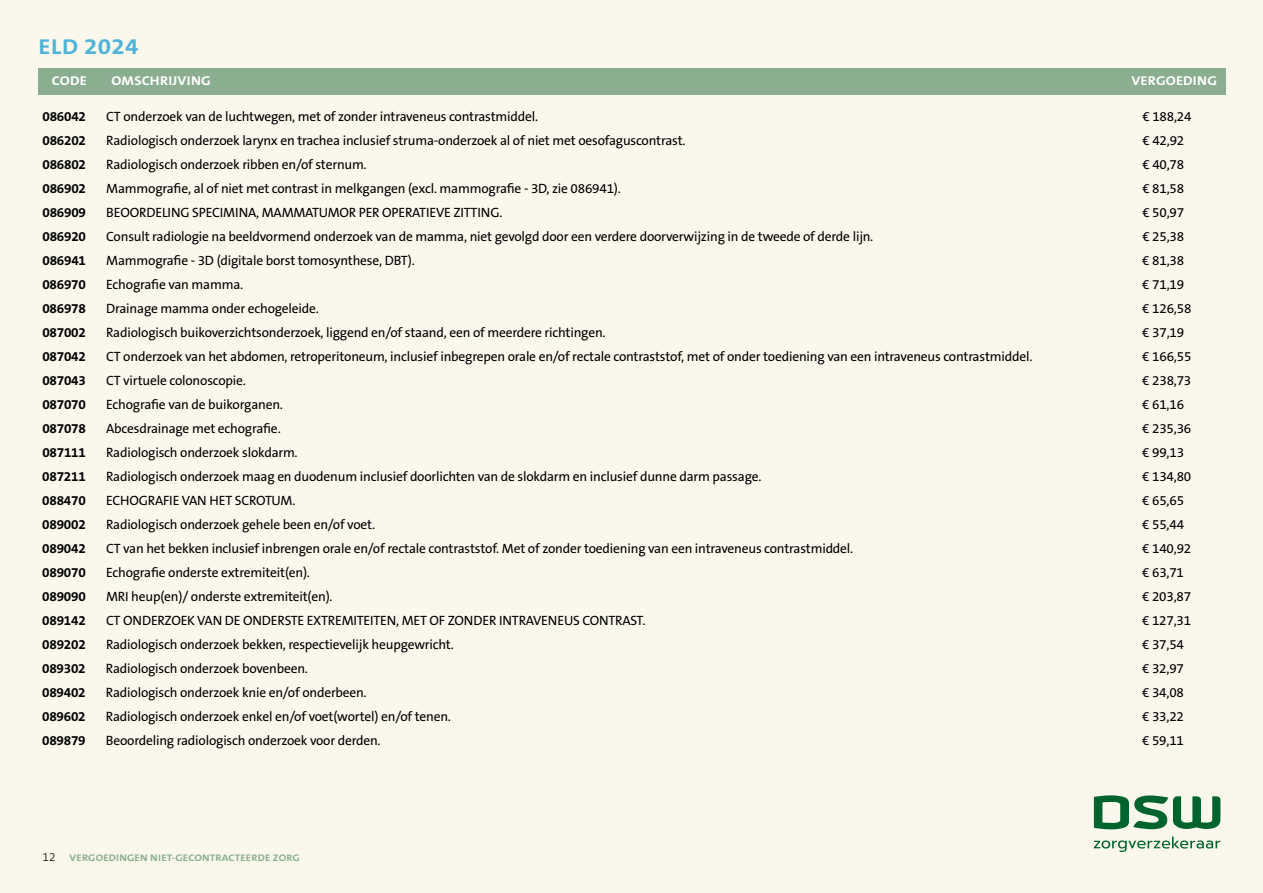
<style>
.page{position:relative;width:1263px;height:893px;background:#faf8ec}
.page>*{position:absolute;margin:0;border:0;box-sizing:border-box;transform-origin:0 0}
.t1{font:700 21.6px "The Sans B W7";letter-spacing:.01em;color:#4fb3d7;scale:1.13 1}
.t2{font:13.5px "The Sans B W5 Plain";letter-spacing:-.015em;color:#000}
.t3{font:700 13.5px "The Sans B W7";letter-spacing:-.015em;color:#000}
.t4{font:700 12.9px "The Sans B W7";letter-spacing:.015em;color:#fff;scale:1.11 1}
.t5{font:700 9.6px "The Sans B W7";letter-spacing:.015em;color:#8cae90;scale:1.12 1}
.s1{font-family:"The Sans B W3";font-weight:300;font-size:12px;color:#000}
</style>
<div class="page">
<div style="left:38px;top:68px;width:1188px;height:27px;background:#8cae90"></div>
<svg style="left:1094px;top:795px;width:126px;height:34px"></svg>
<svg style="left:1094px;top:837px;width:126px;height:15px"></svg>
<h1 class="t1" style="left:38px;top:33px;width:90px">ELD 2024</h1>
<p class="t4" style="left:52px;top:73px;width:33px">CODE</p>
<p class="t4" style="left:112px;top:73px;width:91px">OMSCHRIJVING</p>
<p class="t4" style="left:1131px;top:73px;width:79px">VERGOEDING</p>
<p class="t3" style="left:43px;top:107px;width:45px">086042</p>
<p class="t2" style="left:106px;top:107px;width:433px">CT onderzoek van de luchtwegen, met of zonder intraveneus contrastmiddel.</p>
<p class="t2" style="left:1142px;top:107px;width:51px">€ 188,24</p>
<p class="t3" style="left:43px;top:131px;width:45px">086202</p>
<p class="t2" style="left:106px;top:131px;width:581px">Radiologisch onderzoek larynx en trachea inclusief struma-onderzoek al of niet met oesofaguscontrast.</p>
<p class="t2" style="left:1142px;top:131px;width:43px">€ 42,92</p>
<p class="t3" style="left:42px;top:155px;width:45px">086802</p>
<p class="t2" style="left:106px;top:155px;width:262px">Radiologisch onderzoek ribben en/of sternum.</p>
<p class="t2" style="left:1142px;top:155px;width:43px">€ 40,78</p>
<p class="t3" style="left:42px;top:179px;width:45px">086902</p>
<p class="t2" style="left:106px;top:179px;width:516px">Mammografie, al of niet met contrast in melkgangen (excl. mammografie - 3D, zie 086941).</p>
<p class="t2" style="left:1142px;top:179px;width:43px">€ 81,58</p>
<p class="t3" style="left:42px;top:203px;width:45px">086909</p>
<p class="t2" style="left:106px;top:203px;width:398px">BEOORDELING SPECIMINA, MAMMATUMOR PER OPERATIEVE ZITTING.</p>
<p class="t2" style="left:1142px;top:203px;width:43px">€ 50,97</p>
<p class="t3" style="left:42px;top:227px;width:45px">086920</p>
<p class="t2" style="left:106px;top:227px;width:768px">Consult radiologie na beeldvormend onderzoek van de mamma, niet gevolgd door een verdere doorverwijzing in de tweede of derde lijn.</p>
<p class="t2" style="left:1142px;top:227px;width:43px">€ 25,38</p>
<p class="t3" style="left:42px;top:251px;width:45px">086941</p>
<p class="t2" style="left:106px;top:251px;width:310px">Mammografie - 3D (digitale borst tomosynthese, DBT).</p>
<p class="t2" style="left:1142px;top:251px;width:43px">€ 81,38</p>
<p class="t3" style="left:42px;top:275px;width:45px">086970</p>
<p class="t2" style="left:106px;top:275px;width:139px">Echografie van mamma.</p>
<p class="t2" style="left:1142px;top:275px;width:43px">€ 71,19</p>
<p class="t3" style="left:42px;top:299px;width:45px">086978</p>
<p class="t2" style="left:106px;top:299px;width:214px">Drainage mamma onder echogeleide.</p>
<p class="t2" style="left:1142px;top:299px;width:51px">€ 126,58</p>
<p class="t3" style="left:42px;top:323px;width:45px">087002</p>
<p class="t2" style="left:106px;top:323px;width:501px">Radiologisch buikoverzichtsonderzoek, liggend en/of staand, een of meerdere richtingen.</p>
<p class="t2" style="left:1142px;top:323px;width:43px">€ 37,19</p>
<p class="t3" style="left:42px;top:347px;width:45px">087042</p>
<p class="t2" style="left:106px;top:347px;width:928px">CT onderzoek van het abdomen, retroperitoneum, inclusief inbegrepen orale en/of rectale contraststof, met of onder toediening van een intraveneus contrastmiddel.</p>
<p class="t2" style="left:1142px;top:347px;width:51px">€ 166,55</p>
<p class="t3" style="left:42px;top:371px;width:45px">087043</p>
<p class="t2" style="left:106px;top:371px;width:141px">CT virtuele colonoscopie.</p>
<p class="t2" style="left:1142px;top:371px;width:51px">€ 238,73</p>
<p class="t3" style="left:42px;top:395px;width:45px">087070</p>
<p class="t2" style="left:106px;top:395px;width:178px">Echografie van de buikorganen.</p>
<p class="t2" style="left:1142px;top:395px;width:43px">€ 61,16</p>
<p class="t3" style="left:42px;top:419px;width:45px">087078</p>
<p class="t2" style="left:106px;top:419px;width:176px">Abcesdrainage met echografie.</p>
<p class="t2" style="left:1142px;top:419px;width:51px">€ 235,36</p>
<p class="t3" style="left:42px;top:443px;width:45px">087111</p>
<p class="t2" style="left:106px;top:443px;width:193px">Radiologisch onderzoek slokdarm.</p>
<p class="t2" style="left:1142px;top:443px;width:43px">€ 99,13</p>
<p class="t3" style="left:42px;top:467px;width:45px">087211</p>
<p class="t2" style="left:106px;top:467px;width:657px">Radiologisch onderzoek maag en duodenum inclusief doorlichten van de slokdarm en inclusief dunne darm passage.</p>
<p class="t2" style="left:1142px;top:467px;width:51px">€ 134,80</p>
<p class="t3" style="left:42px;top:491px;width:45px">088470</p>
<p class="t2" style="left:106px;top:491px;width:191px">ECHOGRAFIE VAN HET SCROTUM.</p>
<p class="t2" style="left:1142px;top:491px;width:43px">€ 65,65</p>
<p class="t3" style="left:42px;top:515px;width:45px">089002</p>
<p class="t2" style="left:106px;top:515px;width:271px">Radiologisch onderzoek gehele been en/of voet.</p>
<p class="t2" style="left:1142px;top:515px;width:43px">€ 55,44</p>
<p class="t3" style="left:42px;top:539px;width:45px">089042</p>
<p class="t2" style="left:106px;top:539px;width:749px">CT van het bekken inclusief inbrengen orale en/of rectale contraststof. Met of zonder toediening van een intraveneus contrastmiddel.</p>
<p class="t2" style="left:1142px;top:539px;width:51px">€ 140,92</p>
<p class="t3" style="left:42px;top:563px;width:45px">089070</p>
<p class="t2" style="left:106px;top:563px;width:205px">Echografie onderste extremiteit(en).</p>
<p class="t2" style="left:1142px;top:563px;width:43px">€ 63,71</p>
<p class="t3" style="left:42px;top:587px;width:45px">089090</p>
<p class="t2" style="left:106px;top:587px;width:228px">MRI heup(en)/ onderste extremiteit(en).</p>
<p class="t2" style="left:1142px;top:587px;width:51px">€ 203,87</p>
<p class="t3" style="left:42px;top:611px;width:45px">089142</p>
<p class="t2" style="left:106px;top:611px;width:541px">CT ONDERZOEK VAN DE ONDERSTE EXTREMITEITEN, MET OF ZONDER INTRAVENEUS CONTRAST.</p>
<p class="t2" style="left:1142px;top:611px;width:51px">€ 127,31</p>
<p class="t3" style="left:42px;top:635px;width:45px">089202</p>
<p class="t2" style="left:106px;top:635px;width:349px">Radiologisch onderzoek bekken, respectievelijk heupgewricht.</p>
<p class="t2" style="left:1142px;top:635px;width:43px">€ 37,54</p>
<p class="t3" style="left:42px;top:659px;width:45px">089302</p>
<p class="t2" style="left:106px;top:659px;width:203px">Radiologisch onderzoek bovenbeen.</p>
<p class="t2" style="left:1142px;top:659px;width:43px">€ 32,97</p>
<p class="t3" style="left:42px;top:683px;width:45px">089402</p>
<p class="t2" style="left:106px;top:683px;width:262px">Radiologisch onderzoek knie en/of onderbeen.</p>
<p class="t2" style="left:1142px;top:683px;width:43px">€ 34,08</p>
<p class="t3" style="left:42px;top:707px;width:45px">089602</p>
<p class="t2" style="left:106px;top:707px;width:346px">Radiologisch onderzoek enkel en/of voet(wortel) en/of tenen.</p>
<p class="t2" style="left:1142px;top:707px;width:43px">€ 33,22</p>
<p class="t3" style="left:42px;top:731px;width:45px">089879</p>
<p class="t2" style="left:106px;top:731px;width:276px">Beoordeling radiologisch onderzoek voor derden.</p>
<p class="t2" style="left:1142px;top:731px;width:43px">€ 59,11</p>
<p class="t5" style="left:43px;top:851px;width:231px"><span class="s1">12</span> VERGOEDINGEN NIET-GECONTRACTEERDE ZORG</p>
</div>
